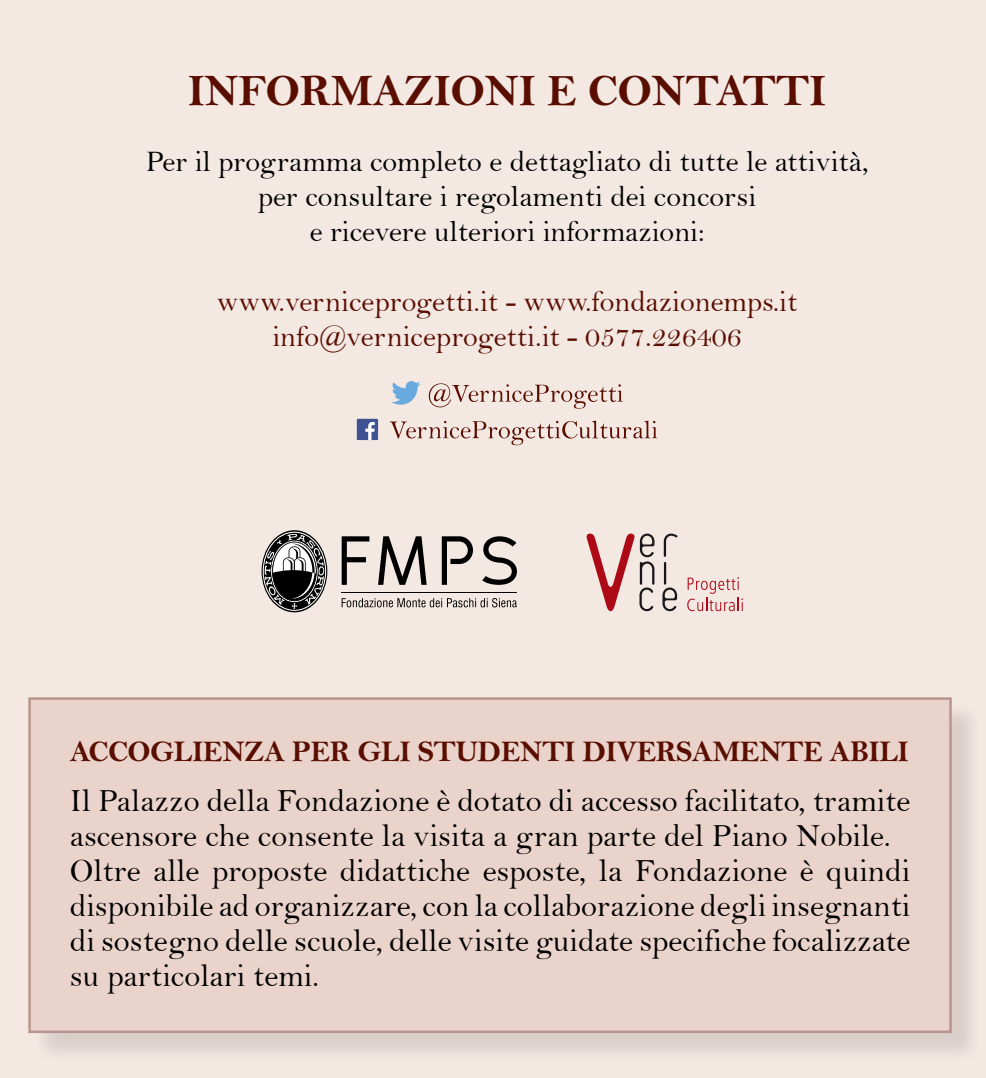
<style>
.page{position:relative;width:986px;height:1078px;background:#fff}
.page>*{position:absolute;margin:0;border:0;box-sizing:border-box;transform-origin:0 0}
.t1{font:700 45px "Bell MT Std";letter-spacing:-.01em;color:#5a0e00}
.t2{font:32.5px/35px "Bell";color:#000}
.t3{font:30px/35px "Bell";color:#000;text-align:center}
.t4{font:30px/35px "Bell";color:#5a0e00;text-align:center}
.t5{font:700 30px "Bell MT Std";letter-spacing:-.02em;color:#5a0e00}
</style>
<div class="page">
<div style="left:0;top:0;width:985px;height:1077px;background:#f4e8e3"></div>
<div style="left:31px;top:700px;width:952px;height:364px;background:#000;opacity:.3"></div>
<div style="left:28px;top:697px;width:923px;height:335px;background:#ead3cb"></div>
<svg style="left:341px;top:598px;width:175px;height:9px"></svg>
<hr style="left:341px;top:592px;width:175px;height:1px;background:#000">
<svg style="left:341px;top:536px;width:28px;height:48px"></svg>
<svg style="left:378px;top:536px;width:48px;height:48px"></svg>
<svg style="left:441px;top:536px;width:32px;height:48px"></svg>
<svg style="left:482px;top:536px;width:34px;height:48px"></svg>
<svg style="left:261px;top:530px;width:66px;height:82px"></svg>
<svg style="left:663px;top:533px;width:14px;height:23px"></svg>
<svg style="left:586px;top:533px;width:68px;height:78px"></svg>
<svg style="left:662px;top:587px;width:14px;height:24px"></svg>
<hr style="left:663px;top:561px;width:3px;height:23px;background:#1a171b">
<svg style="left:687px;top:577px;width:55px;height:34px"></svg>
<div style="left:356px;top:418px;width:22px;height:22px;background:#3e5294"></div>
<svg style="left:365px;top:422px;width:9px;height:18px"></svg>
<svg style="left:389px;top:420px;width:268px;height:25px"></svg>
<svg style="left:391px;top:381px;width:29px;height:23px"></svg>
<svg style="left:428px;top:383px;width:194px;height:25px"></svg>
<h1 class="t1" style="left:188px;top:65px;width:213px">INFORMAZIONI</h1>
<h1 class="t1" style="left:547px;top:65px;width:278px">E CONTATTI</h1>
<p class="t3" style="left:146px;top:143px;width:724px">Per il programma completo e dettagliato di tutte le attività, per consultare i regolamenti dei concorsi<br>e ricevere ulteriori informazioni:</p>
<p class="t4" style="left:217px;top:283px;width:581px">www.verniceprogetti.it - www.fondazionemps.it info@verniceprogetti.it - 0577.226406</p>
<p class="t5" style="left:70px;top:734px;width:840px">ACCOGLIENZA PER GLI STUDENTI DIVERSAMENTE ABILI</p>
<p class="t2" style="left:70px;top:782px;width:841px">Il Palazzo della Fondazione è dotato di accesso facilitato, tramite ascensore che consente la visita a gran parte del Piano Nobile.<br>Oltre alle proposte didattiche esposte, la Fondazione è quindi disponibile ad organizzare, con la collaborazione degli insegnanti di sostegno delle scuole, delle visite guidate specifiche focalizzate su particolari temi.</p>
</div>
